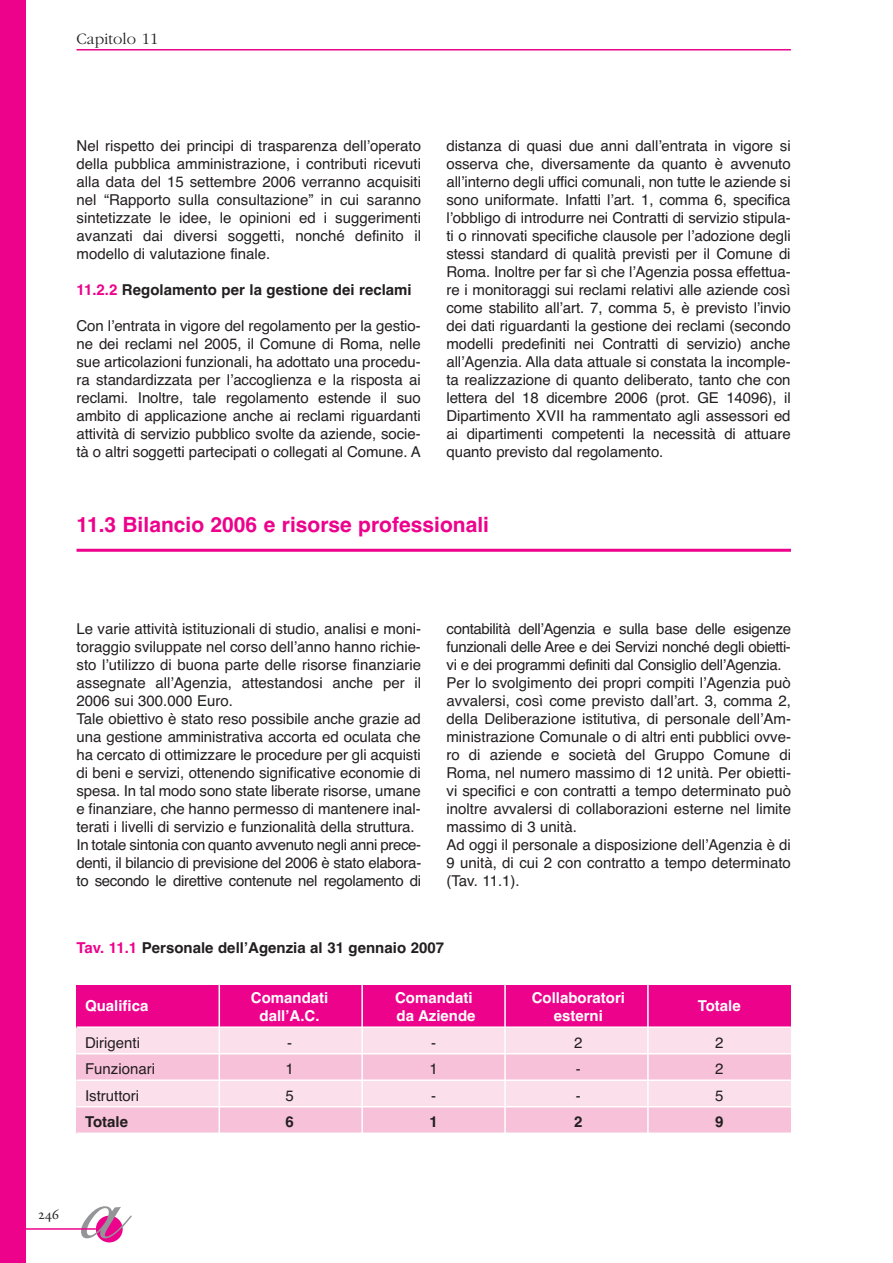
<style>
.page{position:relative;width:893px;height:1263px;background:#fff}
.page>*{position:absolute;margin:0;border:0;box-sizing:border-box;transform-origin:0 0}
.t1{font:italic 90px "Signet Roundhand";color:#939598}
.t2{font:700 21px "Helvetica";color:#ed028c}
.t3{font:300 16.5px "Garamond";color:#231f20}
.t4{font:15px/18px "Helvetica";color:#231f20;text-align:justify}
.t5{font:700 15px "Helvetica";color:#231f20}
.t6{font:700 15px "Helvetica";color:#fff}
.t7{font:15px "Adobe Garamond Regular SC";color:#231f20}
.s1{color:#ed028c}
</style>
<div class="page">
<div style="left:0;top:0;width:26px;height:1263px;background:#ed028c"></div>
<div style="left:96px;top:1216px;width:27px;height:26px;background:#ed028c;border-radius:50%"></div>
<hr style="left:1px;top:1228px;width:95px;height:2px;background:#ed028c">
<hr style="left:77px;top:49px;width:714px;height:1px;background:#ed028c">
<hr style="left:77px;top:549px;width:714px;height:3px;background:#ed028c">
<div style="left:77px;top:1027px;width:714px;height:27px;background:#fbdfeb"></div>
<div style="left:77px;top:1054px;width:714px;height:26px;background:#f7c1d9"></div>
<div style="left:77px;top:1080px;width:714px;height:27px;background:#fbdfeb"></div>
<div style="left:77px;top:1107px;width:714px;height:26px;background:#f7c1d9"></div>
<div style="left:77px;top:985px;width:714px;height:42px;background:#ed028c"></div>
<hr style="left:77px;top:1026px;width:714px;height:2px;background:#fff">
<hr style="left:77px;top:1053px;width:714px;height:1px;background:#fff">
<hr style="left:77px;top:1079px;width:714px;height:2px;background:#fff">
<hr style="left:77px;top:1106px;width:714px;height:1px;background:#fff">
<hr style="left:77px;top:1132px;width:714px;height:2px;background:#fff">
<hr style="left:219px;top:985px;width:1px;height:150px;background:#fff">
<hr style="left:361px;top:985px;width:2px;height:150px;background:#fff">
<hr style="left:504px;top:985px;width:2px;height:150px;background:#fff">
<hr style="left:647px;top:985px;width:2px;height:150px;background:#fff">
<p class="t3" style="left:77px;top:29px;width:83px">Capitolo 11</p>
<p class="t4" style="left:77px;top:137px;width:346px">Nel rispetto dei principi di trasparenza dell’operato della pubblica amministrazione, i contributi ricevuti alla data del 15 settembre 2006 verranno acquisiti nel “Rapporto sulla consultazione” in cui saranno sintetizzate le idee, le opinioni ed i suggerimenti avanzati dai diversi soggetti, nonché definito il modello di valutazione finale.</p>
<p class="t5" style="left:77px;top:281px;width:337px"><span class="s1">11.2.2</span> Regolamento per la gestione dei reclami</p>
<p class="t4" style="left:77px;top:317px;width:346px">Con l’entrata in vigore del regolamento per la gestio&shy;ne dei reclami nel 2005, il Comune di Roma, nelle sue articolazioni funzionali, ha adottato una procedu&shy;ra standardizzata per l’accoglienza e la risposta ai reclami. Inoltre, tale regolamento estende il suo ambito di applicazione anche ai reclami riguardanti attività di servizio pubblico svolte da aziende, socie&shy;tà o altri soggetti partecipati o collegati al Comune. A</p>
<p class="t4" style="left:446px;top:137px;width:346px">distanza di quasi due anni dall’entrata in vigore si osserva che, diversamente da quanto è avvenuto all’interno degli uffici comunali, non tutte le aziende si sono uniformate. Infatti l’art. 1, comma 6, specifica l’obbligo di introdurre nei Contratti di servizio stipula&shy;ti o rinnovati specifiche clausole per l’adozione degli stessi standard di qualità previsti per il Comune di Roma. Inoltre per far sì che l’Agenzia possa effettua&shy;re i monitoraggi sui reclami relativi alle aziende così come stabilito all’art. 7, comma 5, è previsto l’invio dei dati riguardanti la gestione dei reclami (secondo modelli predefiniti nei Contratti di servizio) anche all’Agenzia. Alla data attuale si constata la incomple&shy;ta realizzazione di quanto deliberato, tanto che con lettera del 18 dicembre 2006 (prot. GE 14096), il Dipartimento XVII ha rammentato agli assessori ed ai dipartimenti competenti la necessità di attuare quanto previsto dal regolamento.</p>
<h2 class="t2" style="left:77px;top:512px;width:414px">11.3 Bilancio 2006 e risorse professionali</h2>
<p class="t4" style="left:77px;top:620px;width:346px;text-align:left">Le varie attività istituzionali di studio, analisi e moni&shy;toraggio sviluppate nel corso dell’anno hanno richie&shy;sto l’utilizzo di buona parte delle risorse finanziarie assegnate all’Agenzia, attestandosi anche per il 2006 sui 300.000 Euro.<br>Tale obiettivo è stato reso possibile anche grazie ad una gestione amministrativa accorta ed oculata che ha cercato di ottimizzare le procedure per gli acquisti di beni e servizi, ottenendo significative economie di spesa. In tal modo sono state liberate risorse, umane e finanziare, che hanno permesso di mantenere inal&shy;terati i livelli di servizio e funzionalità della struttura.<br>In totale sintonia con quanto avvenuto negli anni prece&shy;denti, il bilancio di previsione del 2006 è stato elabora&shy;to secondo le direttive contenute nel regolamento di</p>
<p class="t4" style="left:446px;top:620px;width:346px;text-align:left">contabilità dell’Agenzia e sulla base delle esigenze funzionali delle Aree e dei Servizi nonché degli obietti&shy;vi e dei programmi definiti dal Consiglio dell’Agenzia.<br>Per lo svolgimento dei propri compiti l’Agenzia può avvalersi, così come previsto dall’art. 3, comma 2, della Deliberazione istitutiva, di personale dell’Am&shy;ministrazione Comunale o di altri enti pubblici ovve&shy;ro di aziende e società del Gruppo Comune di Roma, nel numero massimo di 12 unità. Per obietti&shy;vi specifici e con contratti a tempo determinato può inoltre avvalersi di collaborazioni esterne nel limite massimo di 3 unità.<br>Ad oggi il personale a disposizione dell’Agenzia è di 9 unità, di cui 2 con contratto a tempo determinato (Tav. 11.1).</p>
<p class="t5" style="left:77px;top:939px;width:369px"><span class="s1">Tav. 11.1</span> Personale dell’Agenzia al 31 gennaio 2007</p>
<p class="t6" style="left:85px;top:997px;width:65px">Qualifica</p>
<p class="t6" style="left:251px;top:989px;width:79px">Comandati</p>
<p class="t6" style="left:395px;top:989px;width:79px">Comandati</p>
<p class="t6" style="left:532px;top:989px;width:95px">Collaboratori</p>
<p class="t6" style="left:260px;top:1007px;width:62px">dall’A.C.</p>
<p class="t6" style="left:396px;top:1007px;width:81px">da Aziende</p>
<p class="t6" style="left:554px;top:1007px;width:51px">esterni</p>
<p class="t6" style="left:698px;top:997px;width:45px">Totale</p>
<p class="t4" style="left:85px;top:1033px;width:57px">Dirigenti</p>
<p class="t4" style="left:287px;top:1033px;width:6px">-</p>
<p class="t4" style="left:431px;top:1033px;width:6px">-</p>
<p class="t4" style="left:574px;top:1033px;width:10px">2</p>
<p class="t4" style="left:715px;top:1033px;width:10px">2</p>
<p class="t4" style="left:85px;top:1060px;width:72px">Funzionari</p>
<p class="t4" style="left:285px;top:1060px;width:10px">1</p>
<p class="t4" style="left:430px;top:1060px;width:10px">1</p>
<p class="t4" style="left:576px;top:1060px;width:6px">-</p>
<p class="t4" style="left:715px;top:1060px;width:10px">2</p>
<p class="t4" style="left:85px;top:1086px;width:56px">Istruttori</p>
<p class="t4" style="left:285px;top:1086px;width:10px">5</p>
<p class="t4" style="left:431px;top:1086px;width:6px">-</p>
<p class="t4" style="left:576px;top:1086px;width:6px">-</p>
<p class="t4" style="left:715px;top:1086px;width:10px">5</p>
<p class="t5" style="left:85px;top:1113px;width:45px">Totale</p>
<p class="t5" style="left:285px;top:1113px;width:10px">6</p>
<p class="t5" style="left:430px;top:1113px;width:10px">1</p>
<p class="t5" style="left:574px;top:1113px;width:10px">2</p>
<p class="t5" style="left:715px;top:1113px;width:10px">9</p>
<p class="t7" style="left:38px;top:1208px;width:22px">246</p>
<h1 class="t1" style="left:65px;top:1153px;width:41px">a</h1>
</div>
